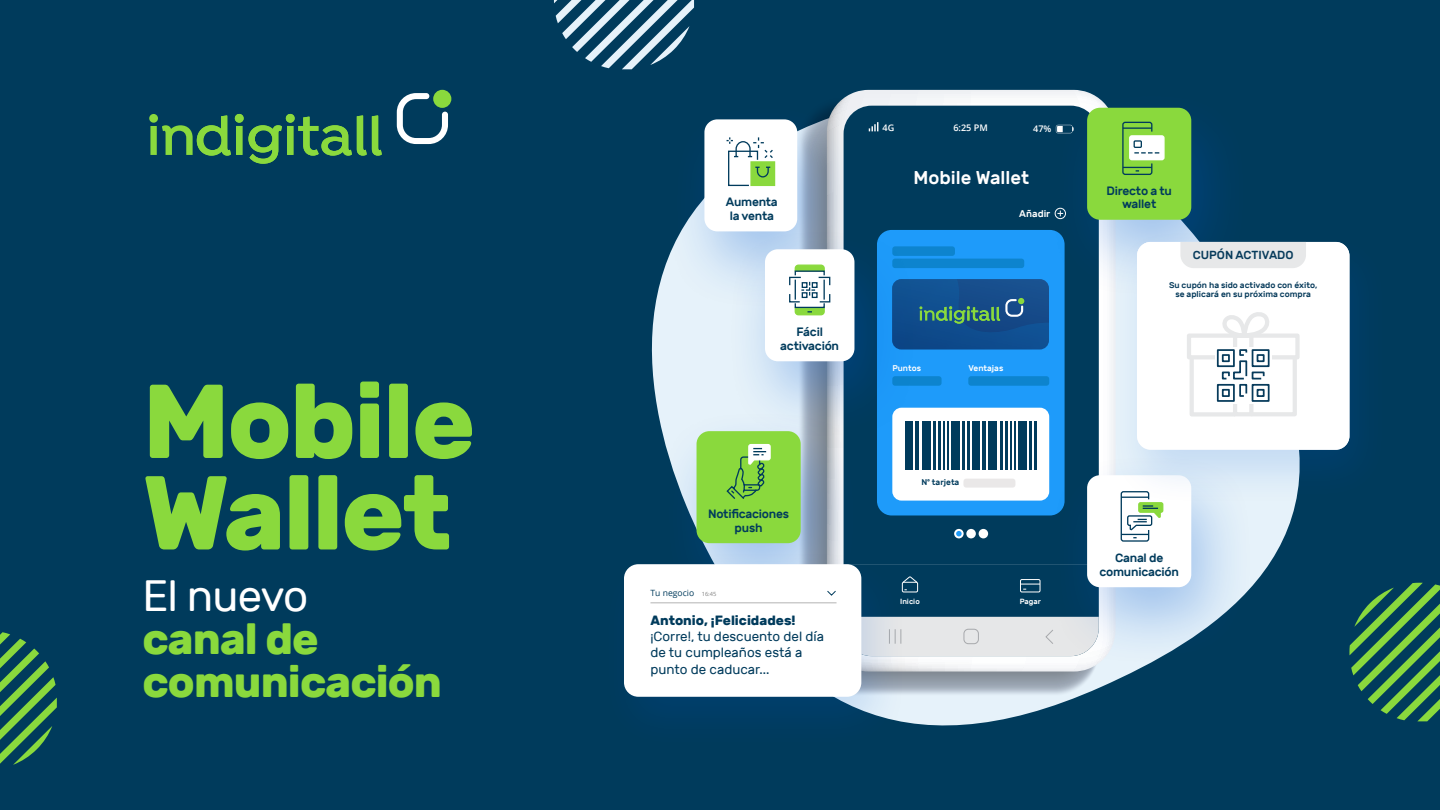
<style>
.page{position:relative;width:1440px;height:810px;background:#003b5c}
.page>*{position:absolute;margin:0;border:0;box-sizing:border-box;transform-origin:0 0}
.t1{font:700 104.7px/91.5px "Rubik";letter-spacing:-.02em;color:#8ad93d}
.t2{font:700 43.72px/42.8px "Rubik";letter-spacing:-.02em;color:#8ad93d}
.t3{font:43.72px "Rubik";letter-spacing:-.02em;color:#fff}
.t4{font:500 18.45px "Rubik";color:#fff}
.t5{font:13.42px/16px "Rubik";color:#003b5c}
.t6{font:700 13.42px "Rubik";color:#003b5c}
.t7{font:500 12.08px/13.4px "Rubik";letter-spacing:-.02em;color:#003b5c;text-align:center}
.t8{font:500 11.62px "Rubik";color:#073b5b}
.t9{font:500 9.75px "Rubik";color:#fff}
.t10{font:600 9.07px "Open Sans";color:#fff}
.t11{font:8.62px "Open Sans";color:#003b5c}
.t12{font:500 8.48px/9.1px "Rubik";color:#073b5b;text-align:center}
.t13{font:500 8.32px "Rubik";color:#fff}
.t14{font:500 8.32px "Rubik";color:#003b5c}
.t15{font:500 7.5px "Rubik";color:#fff}
.s1{font-size:5.7px;color:#808080}
</style>
<div class="page">
<svg style="left:623px;top:44px;width:732px;height:735px;background:#1a4f6d"></svg>
<svg style="left:149px;top:114px;width:233px;height:50px;background:#2e7051"></svg>
<div style="left:433px;top:90px;width:18px;height:18px;background:#8ad93d;border-radius:50%"></div>
<svg style="left:397px;top:93px;width:51px;height:51px"></svg>
<svg style="left:827px;top:90px;width:289px;height:582px"></svg>
<div style="left:844px;top:106px;width:255px;height:550px;background:#003b5c;border-radius:28px"></div>
<svg style="left:869px;top:122px;width:9px;height:9px"></svg>
<hr style="left:844px;top:564px;width:255px;height:1px;background:#fff">
<div style="left:909px;top:617px;width:139px;height:39px;background:#e6e7e8"></div>
<div style="left:902px;top:582px;width:16px;height:10px;border:1px solid #fff"></div>
<svg style="left:909px;top:576px;width:9px;height:7px"></svg>
<div style="left:1020px;top:579px;width:20px;height:13px;border:1px solid #fff"></div>
<svg style="left:1020px;top:584px;width:20px;height:6px"></svg>
<svg style="left:954px;top:529px;width:10px;height:9px"></svg>
<div style="left:966px;top:529px;width:10px;height:9px;background:#fff;border-radius:50%"></div>
<div style="left:979px;top:529px;width:9px;height:9px;background:#fff;border-radius:50%"></div>
<svg style="left:956px;top:531px;width:6px;height:5px"></svg>
<div style="left:877px;top:230px;width:188px;height:285px;background:#1e9bfa;border-radius:15px"></div>
<div style="left:892px;top:376px;width:50px;height:10px;background:#0d84ce;border-radius:3px"></div>
<div style="left:968px;top:376px;width:81px;height:10px;background:#0d84ce;border-radius:3px"></div>
<div style="left:892px;top:408px;width:157px;height:93px;background:#fff;border-radius:9px"></div>
<div style="left:963px;top:479px;width:52px;height:9px;background:#eae8e8;border-radius:3px"></div>
<div style="left:906px;top:422px;width:7px;height:48px;background:#003b5c"></div>
<hr style="left:916px;top:422px;width:3px;height:48px;background:#003b5c">
<div style="left:922px;top:422px;width:8px;height:48px;background:#003b5c"></div>
<hr style="left:933px;top:422px;width:2px;height:48px;background:#003b5c">
<hr style="left:938px;top:422px;width:3px;height:48px;background:#003b5c">
<div style="left:951px;top:422px;width:8px;height:48px;background:#003b5c"></div>
<hr style="left:962px;top:422px;width:3px;height:48px;background:#003b5c">
<hr style="left:967px;top:422px;width:3px;height:48px;background:#003b5c">
<hr style="left:943px;top:422px;width:2px;height:48px;background:#003b5c">
<hr style="left:947px;top:422px;width:2px;height:48px;background:#003b5c">
<div style="left:972px;top:422px;width:8px;height:48px;background:#003b5c"></div>
<hr style="left:982px;top:422px;width:4px;height:48px;background:#003b5c">
<div style="left:989px;top:422px;width:8px;height:48px;background:#003b5c"></div>
<hr style="left:1000px;top:422px;width:2px;height:48px;background:#003b5c">
<hr style="left:1005px;top:422px;width:3px;height:48px;background:#003b5c">
<div style="left:1018px;top:422px;width:8px;height:48px;background:#003b5c"></div>
<hr style="left:1029px;top:422px;width:3px;height:48px;background:#003b5c">
<hr style="left:1034px;top:422px;width:3px;height:48px;background:#003b5c">
<hr style="left:1010px;top:422px;width:2px;height:48px;background:#003b5c">
<hr style="left:1014px;top:422px;width:1px;height:48px;background:#003b5c">
<div style="left:892px;top:279px;width:157px;height:71px;background:#124d8d"></div>
<svg style="left:919px;top:298px;width:105px;height:26px"></svg>
<div style="left:892px;top:259px;width:132px;height:9px;background:#0d84ce;border-radius:3px"></div>
<div style="left:892px;top:246px;width:63px;height:10px;background:#0d84ce;border-radius:3px"></div>
<div style="left:657px;top:407px;width:208px;height:217px;background:#0056cd;opacity:.3"></div>
<div style="left:697px;top:431px;width:104px;height:112px;background:#8ad93d;border-radius:13px"></div>
<svg style="left:726px;top:444px;width:45px;height:55px"></svg>
<div style="left:1048px;top:451px;width:208px;height:217px;background:#0056cd;opacity:.3"></div>
<div style="left:1087px;top:475px;width:104px;height:112px;background:#fff;border-radius:13px"></div>
<svg style="left:1120px;top:507px;width:44px;height:35px"></svg>
<div style="left:665px;top:96px;width:197px;height:216px;background:#0056cd;opacity:.3"></div>
<div style="left:704px;top:119px;width:93px;height:112px;background:#fff;border-radius:13px"></div>
<div style="left:750px;top:161px;width:25px;height:25px;background:#8ad93d"></div>
<svg style="left:726px;top:137px;width:48px;height:50px"></svg>
<div style="left:1048px;top:84px;width:208px;height:216px;background:#0056cd;opacity:.3"></div>
<div style="left:1087px;top:108px;width:104px;height:112px;background:#8ad93d;border-radius:13px"></div>
<div style="left:1122px;top:122px;width:30px;height:53px;border:1px solid #003b5c;border-radius:2px"></div>
<hr style="left:1123px;top:127px;width:29px;height:2px;background:#003b5c">
<svg style="left:1123px;top:167px;width:29px;height:5px"></svg>
<div style="left:1130px;top:136px;width:34px;height:24px;background:#fff;border-radius:2px"></div>
<div style="left:1129px;top:135px;width:36px;height:25px;border:1px solid #fff;border-radius:2px"></div>
<div style="left:1134px;top:140px;width:8px;height:8px;border:1px solid #003b5c"></div>
<svg style="left:1134px;top:152px;width:25px;height:2px"></svg>
<div style="left:1110px;top:226px;width:285px;height:281px;background:#0056cd;opacity:.15"></div>
<svg style="left:1137px;top:242px;width:212px;height:208px"></svg>
<div style="left:596px;top:548px;width:313px;height:208px;background:#0056cd;opacity:.15"></div>
<div style="left:624px;top:564px;width:237px;height:133px;background:#fff;border-radius:14px"></div>
<hr style="left:650px;top:603px;width:187px;height:1px;background:#b3b3b3">
<svg style="left:827px;top:590px;width:9px;height:6px"></svg>
<div style="left:726px;top:226px;width:193px;height:216px;background:#0056cd;opacity:.3"></div>
<div style="left:765px;top:249px;width:89px;height:112px;background:#fff;border-radius:13px"></div>
<svg style="left:789px;top:264px;width:42px;height:52px"></svg>
<div style="left:795px;top:271px;width:30px;height:5px;border:1px solid #003b5c"></div>
<div style="left:795px;top:303px;width:30px;height:5px;border:1px solid #003b5c"></div>
<svg style="left:1349px;top:583px;width:91px;height:138px;background:#327450"></svg>
<svg style="left:554px;top:0;width:140px;height:69px;background:#4b768f"></svg>
<svg style="left:0;top:630px;width:57px;height:139px;background:#296b52"></svg>
<h1 class="t1" style="left:142px;top:376px;width:334px">Mobile<br>Wallet</h1>
<h2 class="t3" style="left:142px;top:572px;width:167px">El nuevo</h2>
<h2 class="t2" style="left:142px;top:618px;width:301px">canal de comunicación</h2>
<p class="t7" style="left:726px;top:196px;width:54px">Aumenta la venta</p>
<p class="t7" style="left:780px;top:326px;width:60px">Fácil activación</p>
<p class="t7" style="left:708px;top:507px;width:83px">Notificaciones push</p>
<p class="t11" style="left:650px;top:587px;width:67px">Tu negocio <span class="s1">16:45</span></p>
<p class="t6" style="left:650px;top:613px;width:147px">Antonio, ¡Felicidades!</p>
<p class="t5" style="left:650px;top:629px;width:175px">¡Corre!, tu descuento del día de tu cumpleaños está a punto de caducar...</p>
<p class="t10" style="left:883px;top:122px;width:13px">4G</p>
<p class="t10" style="left:953px;top:122px;width:36px">6:25 PM</p>
<p class="t10" style="left:1033px;top:123px;width:20px">47%</p>
<h3 class="t4" style="left:914px;top:168px;width:117px">Mobile Wallet</h3>
<p class="t9" style="left:1019px;top:208px;width:33px">Añadir</p>
<p class="t13" style="left:892px;top:363px;width:30px">Puntos</p>
<p class="t13" style="left:969px;top:363px;width:36px">Ventajas</p>
<p class="t14" style="left:921px;top:478px;width:39px">Nº tarjeta</p>
<p class="t15" style="left:900px;top:597px;width:21px">Inicio</p>
<p class="t15" style="left:1020px;top:597px;width:23px">Pagar</p>
<p class="t7" style="left:1107px;top:184px;width:67px">Directo a tu wallet</p>
<p class="t8" style="left:1193px;top:249px;width:102px">CUPÓN ACTIVADO</p>
<p class="t12" style="left:1169px;top:280px;width:150px">Su cupón ha sido activado con éxito, se aplicará en su próxima compra</p>
<p class="t7" style="left:1099px;top:551px;width:81px">Canal de comunicación</p>
</div>
